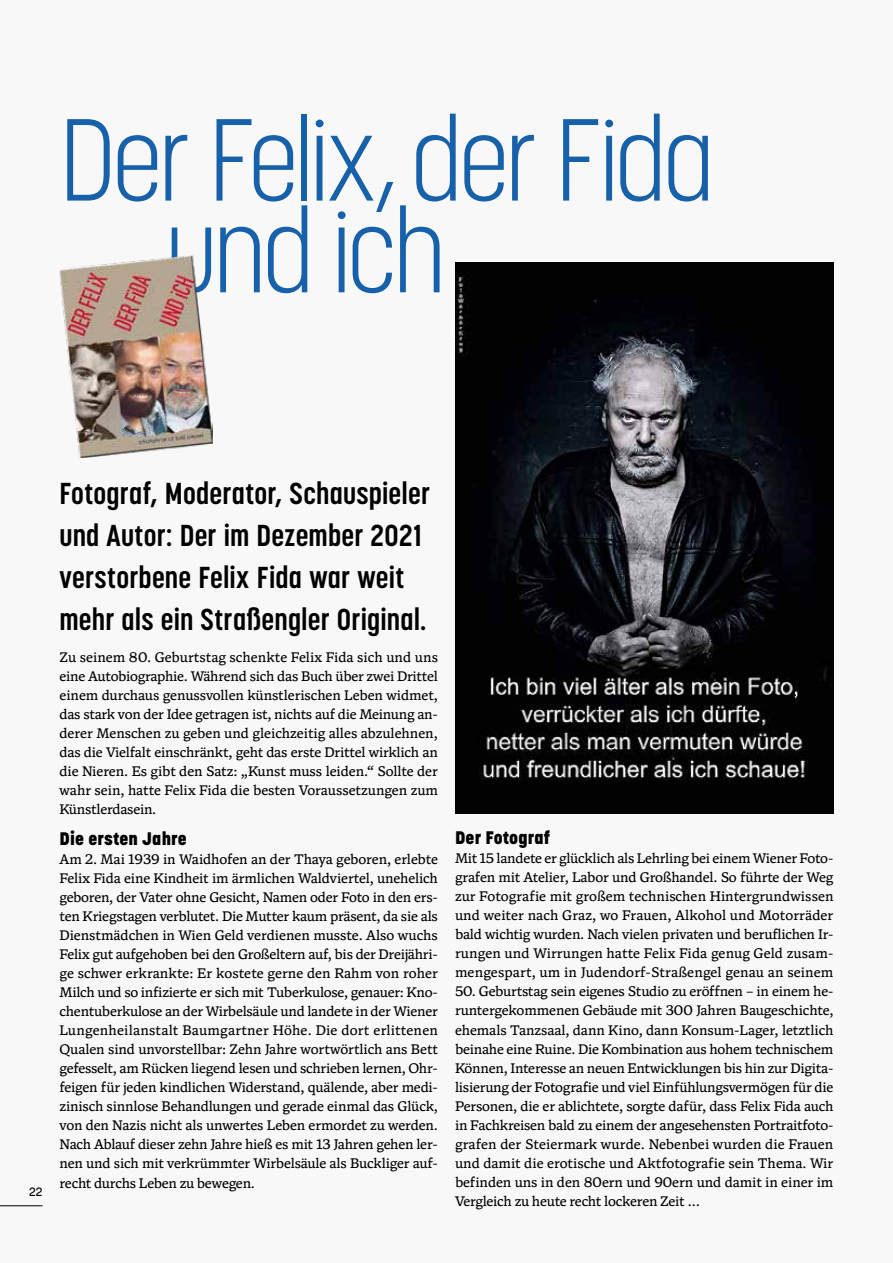
<style>
.page{position:relative;width:893px;height:1263px;background:#f8f8f8}
.page>*{position:absolute;margin:0;border:0;box-sizing:border-box;transform-origin:0 0}
.t1{font:300 115.5px/91.7px "Korolev Condensed";letter-spacing:-.03em;color:#1760aa}
.t2{font:700 30px/42px "Korolev Condensed";letter-spacing:.005em;color:#000}
.t3{font:800 18px "Korolev";letter-spacing:.01em;color:#000}
.t4{font:13.95px/19px "Antonia Variable";letter-spacing:-.01em;color:#000;text-align:justify}
.t5{font:500 12px "Korolev";color:#000}
</style>
<div class="page">
<hr style="left:0;top:1205px;width:43px;height:1px;background:#000">
<img style="left:455px;top:263px;width:378px;height:550px">
<img style="left:60px;top:255px;width:152px;height:202px">
<h1 class="t1" style="left:166px;top:113px;width:550px;text-indent:-106px">Der Felix, der Fida und ich</h1>
<p class="t5" style="left:29px;top:1184px;width:15px">22</p>
<h2 class="t2" style="left:60px;top:472px;width:372px">Fotograf, Moderator, Schauspieler und Autor: Der im Dezember 2021 verstorbene Felix Fida war weit mehr als ein Straßengler Original.</h2>
<p class="t4" style="left:60px;top:648px;width:380px">Zu seinem 80. Geburtstag schenkte Felix Fida sich und uns eine Autobiographie. Während sich das Buch über zwei Drittel einem durchaus genussvollen künstlerischen Leben widmet, das stark von der Idee getragen ist, nichts auf die Meinung an&shy;derer Menschen zu geben und gleichzeitig alles abzulehnen, das die Vielfalt einschränkt, geht das erste Drittel wirklich an die Nieren. Es gibt den Satz: „Kunst muss leiden.“ Sollte der wahr sein, hatte Felix Fida die besten Voraussetzungen zum Künstlerdasein.</p>
<p class="t3" style="left:60px;top:827px;width:129px">Die ersten Jahre</p>
<p class="t4" style="left:60px;top:850px;width:380px">Am 2. Mai 1939 in Waidhofen an der Thaya geboren, erlebte Felix Fida eine Kindheit im ärmlichen Waldviertel, unehelich geboren, der Vater ohne Gesicht, Namen oder Foto in den ers&shy;ten Kriegstagen verblutet. Die Mutter kaum präsent, da sie als Dienstmädchen in Wien Geld verdienen musste. Also wuchs Felix gut aufgehoben bei den Großeltern auf, bis der Dreijähri&shy;ge schwer erkrankte: Er kostete gerne den Rahm von roher Milch und so infizierte er sich mit Tuberkulose, genauer: Kno&shy;chentuberkulose an der Wirbelsäule und landete in der Wiener Lungenheilanstalt Baumgartner Höhe. Die dort erlittenen Qualen sind unvorstellbar: Zehn Jahre wortwörtlich ans Bett gefesselt, am Rücken liegend lesen und schrieben lernen, Ohr&shy;feigen für jeden kindlichen Widerstand, quälende, aber medi&shy;zinisch sinnlose Behandlungen und gerade einmal das Glück, von den Nazis nicht als unwertes Leben ermordet zu werden.<br>Nach Ablauf dieser zehn Jahre hieß es mit 13 Jahren gehen ler&shy;nen und sich mit verkrümmter Wirbelsäule als Buckliger auf&shy;recht durchs Leben zu bewegen.</p>
<p class="t3" style="left:455px;top:826px;width:97px">Der Fotograf</p>
<p class="t4" style="left:455px;top:849px;width:380px">Mit 15 landete er glücklich als Lehrling bei einem Wiener Foto&shy;grafen mit Atelier, Labor und Großhandel. So führte der Weg zur Fotografie mit großem technischen Hintergrundwissen und weiter nach Graz, wo Frauen, Alkohol und Motorräder bald wichtig wurden. Nach vielen privaten und beruflichen Ir&shy;rungen und Wirrungen hatte Felix Fida genug Geld zusam&shy;mengespart, um in Judendorf-Straßengel genau an seinem</p>
<p class="t4" style="left:455px;top:982px;width:380px">50. Geburtstag sein eigenes Studio zu eröffnen – in einem he&shy;runtergekommenen Gebäude mit 300 Jahren Baugeschichte, ehemals Tanzsaal, dann Kino, dann Konsum-Lager, letztlich beinahe eine Ruine. Die Kombination aus hohem technischem Können, Interesse an neuen Entwicklungen bis hin zur Digita&shy;lisierung der Fotografie und viel Einfühlungsvermögen für die Personen, die er ablichtete, sorgte dafür, dass Felix Fida auch in Fachkreisen bald zu einem der angesehensten Portraitfoto&shy;grafen der Steiermark wurde. Nebenbei wurden die Frauen und damit die erotische und Aktfotografie sein Thema. Wir befinden uns in den 80ern und 90ern und damit in einer im Vergleich zu heute recht lockeren Zeit …</p>
</div>
